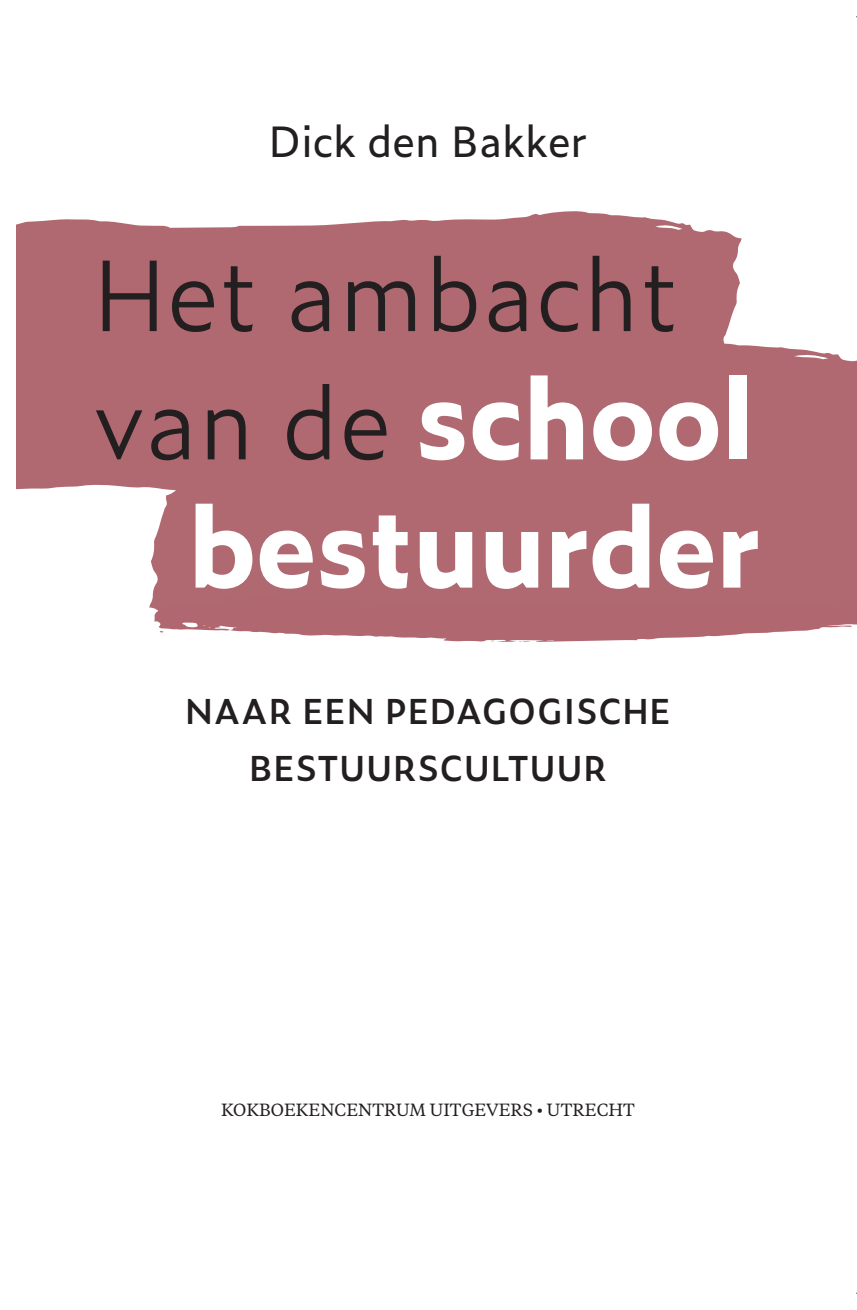
<style>
.page{position:relative;width:857px;height:1310px;background:#fff}
.page>*{position:absolute;margin:0;border:0;box-sizing:border-box;transform-origin:0 0}
.t1{font:700 108px/128.2px "Zeitung Pro";color:#fff;text-align:right}
.t2{font:300 97.2px "Zeitung Pro";color:#231f20}
.t3{font:42px "Zeitung Pro";color:#231f20}
.t4{font:600 34.4px/57.4px "Zeitung Pro";letter-spacing:.02em;color:#231f20;text-align:center}
.t5{font:17.6px "Tiempos Text";color:#231f20}
.s1{font-weight:300;font-size:97.2px;color:#231f20}
</style>
<div class="page">
<svg style="left:17px;top:211px;width:724px;height:130px;background:#b7767d"></svg>
<div style="left:149px;top:504px;width:707px;height:105px;background:#b06970"></div>
<div style="left:17px;top:341px;width:839px;height:163px;background:#b06970"></div>
<svg style="left:154px;top:597px;width:702px;height:45px;background:#bb7d84"></svg>
<p class="t3" style="left:269px;top:110px;width:319px">Dick den Bakker</p>
<h2 class="t2" style="left:93px;top:222px;width:588px">Het ambacht</h2>
<h1 class="t1" style="left:93px;top:349px;width:669px"><span class="s1">van de</span> school bestuurder</h1>
<p class="t4" style="left:185px;top:680px;width:487px">NAAR EEN PEDAGOGISCHE<br>BESTUURSCULTUUR</p>
<p class="t5" style="left:221px;top:1097px;width:415px">KOKBOEKENCENTRUM UITGEVERS • UTRECHT</p>
</div>
